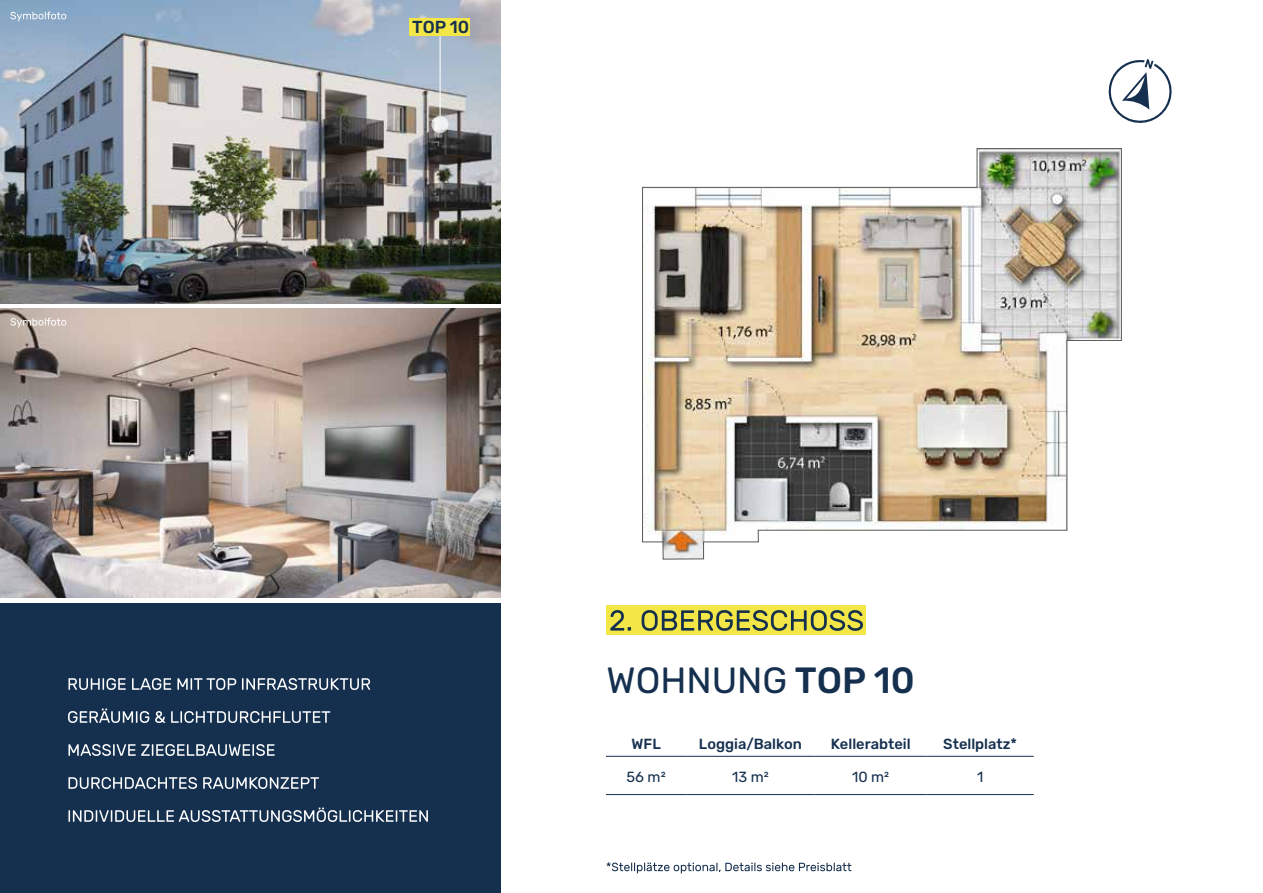
<style>
.page{position:relative;width:1263px;height:893px;background:#fff}
.page>*{position:absolute;margin:0;border:0;box-sizing:border-box;transform-origin:0 0}
.t1{font:300 36.45px "Rubik";color:#152f4e}
.t2{font:300 17.4px "Rubik";color:#152f4e}
.t3{font:300 14.7px "Rubik";color:#152f4e}
</style>
<div class="page">
<img style="left:0;top:0;width:500px;height:304px">
<img style="left:0;top:308px;width:500px;height:290px">
<div style="left:606px;top:606px;width:260px;height:29px;background:#f2e747"></div>
<svg style="left:610px;top:610px;width:253px;height:21px"></svg>
<svg style="left:606px;top:755px;width:428px;height:1px"></svg>
<hr style="left:606px;top:794px;width:80px;height:1px;background:#152f4e">
<hr style="left:686px;top:794px;width:129px;height:1px;background:#152f4e">
<hr style="left:815px;top:794px;width:112px;height:1px;background:#152f4e">
<hr style="left:927px;top:794px;width:107px;height:1px;background:#152f4e">
<hr style="left:606px;top:756px;width:80px;height:1px;background:#152f4e">
<hr style="left:686px;top:756px;width:129px;height:1px;background:#152f4e">
<hr style="left:815px;top:756px;width:112px;height:1px;background:#152f4e">
<hr style="left:927px;top:756px;width:107px;height:1px;background:#152f4e">
<svg style="left:607px;top:862px;width:244px;height:11px"></svg>
<div style="left:0;top:603px;width:500px;height:290px;background:#152f4e"></div>
<svg style="left:68px;top:808px;width:360px;height:14px"></svg>
<svg style="left:68px;top:777px;width:251px;height:12px"></svg>
<svg style="left:68px;top:744px;width:207px;height:12px"></svg>
<svg style="left:68px;top:709px;width:262px;height:14px"></svg>
<svg style="left:68px;top:678px;width:302px;height:12px"></svg>
<hr style="left:439px;top:36px;width:2px;height:93px;background:#fff">
<svg style="left:431px;top:116px;width:17px;height:17px"></svg>
<div style="left:409px;top:19px;width:61px;height:17px;background:#f2e747"></div>
<svg style="left:10px;top:318px;width:56px;height:10px"></svg>
<svg style="left:10px;top:12px;width:56px;height:9px"></svg>
<svg style="left:1108px;top:59px;width:64px;height:64px"></svg>
<img style="left:642px;top:148px;width:480px;height:411px">
<p class="t2" style="left:412px;top:18px;width:58px">TOP 10</p>
<h1 class="t1" style="left:607px;top:660px;width:310px">WOHNUNG TOP 10</h1>
<p class="t3" style="left:632px;top:736px;width:31px">WFL</p>
<p class="t3" style="left:699px;top:736px;width:105px">Loggia/Balkon</p>
<p class="t3" style="left:831px;top:736px;width:81px">Kellerabteil</p>
<p class="t3" style="left:943px;top:736px;width:75px">Stellplatz*</p>
<p class="t3" style="left:626px;top:769px;width:41px">56 m²</p>
<p class="t3" style="left:732px;top:769px;width:38px">13 m²</p>
<p class="t3" style="left:852px;top:769px;width:39px">10 m²</p>
<p class="t3" style="left:977px;top:769px;width:8px">1</p>
</div>
